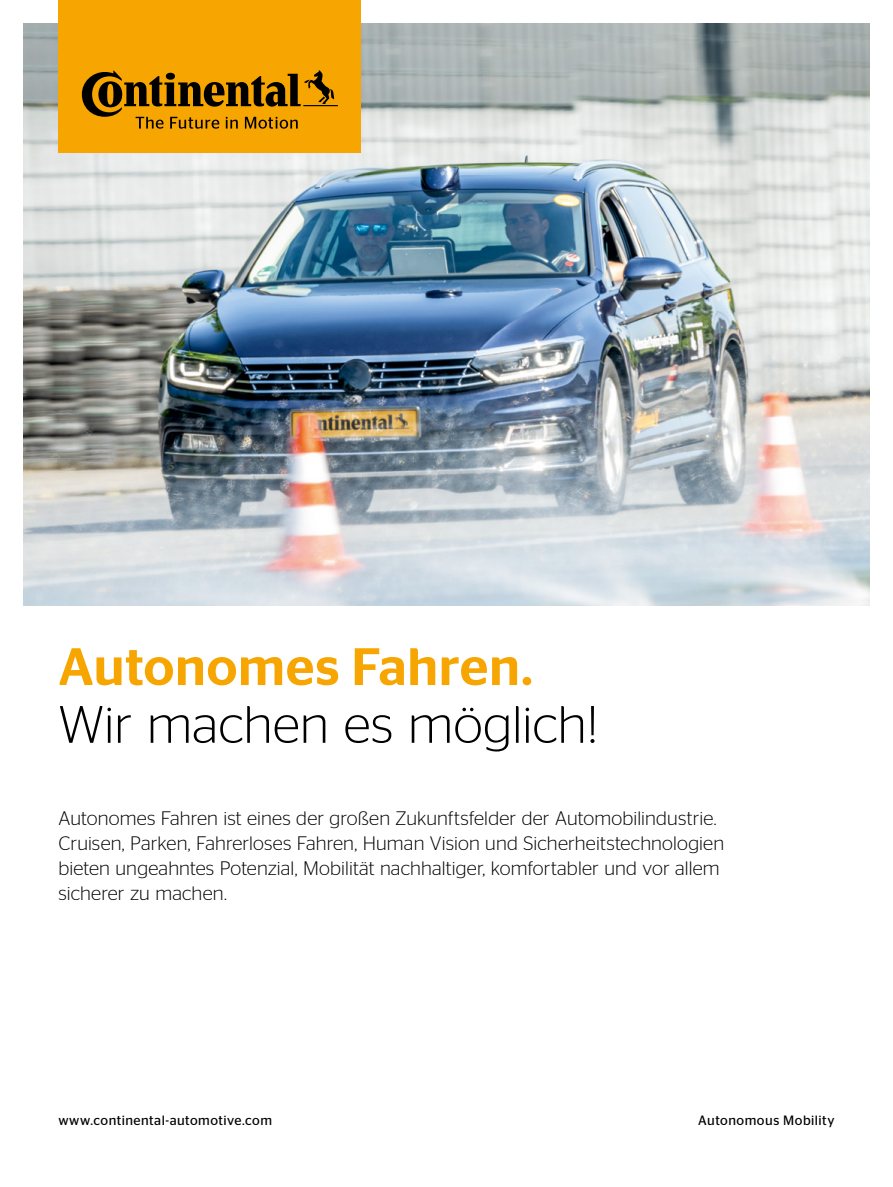
<style>
.page{position:relative;width:893px;height:1187px;background:#fff}
.page>*{position:absolute;margin:0;border:0;box-sizing:border-box;transform-origin:0 0}
.t1{font:300 52.5px "Continental Stag Sans";color:#000}
.t2{font:500 52.5px "Continental Stag Sans";letter-spacing:.015em;color:#f7a500}
.t3{font:300 19.5px/24.8px "Stag Sans";letter-spacing:.01em;color:#000}
.t4{font:13.5px "Stag Sans";letter-spacing:.035em;color:#000}
</style>
<div class="page">
<img style="left:23px;top:24px;width:847px;height:581px">
<div style="left:58px;top:0;width:303px;height:152px;background:#f7a500"></div>
<svg style="left:82px;top:70px;width:256px;height:59px"></svg>
<h1 class="t2" style="left:58px;top:636px;width:476px">Autonomes Fahren.</h1>
<h1 class="t1" style="left:58px;top:695px;width:541px">Wir machen es möglich!</h1>
<p class="t3" style="left:58px;top:805px;width:667px">Autonomes Fahren ist eines der großen Zukunftsfelder der Automobilindustrie.<br>Cruisen, Parken, Fahrerloses Fahren, Human Vision und Sicherheitstechnologien bieten ungeahntes Potenzial, Mobilität nachhaltiger, komfortabler und vor allem sicherer zu machen.</p>
<p class="t4" style="left:58px;top:1112px;width:215px">www.continental-automotive.com</p>
<p class="t4" style="left:698px;top:1112px;width:138px">Autonomous Mobility</p>
</div>
